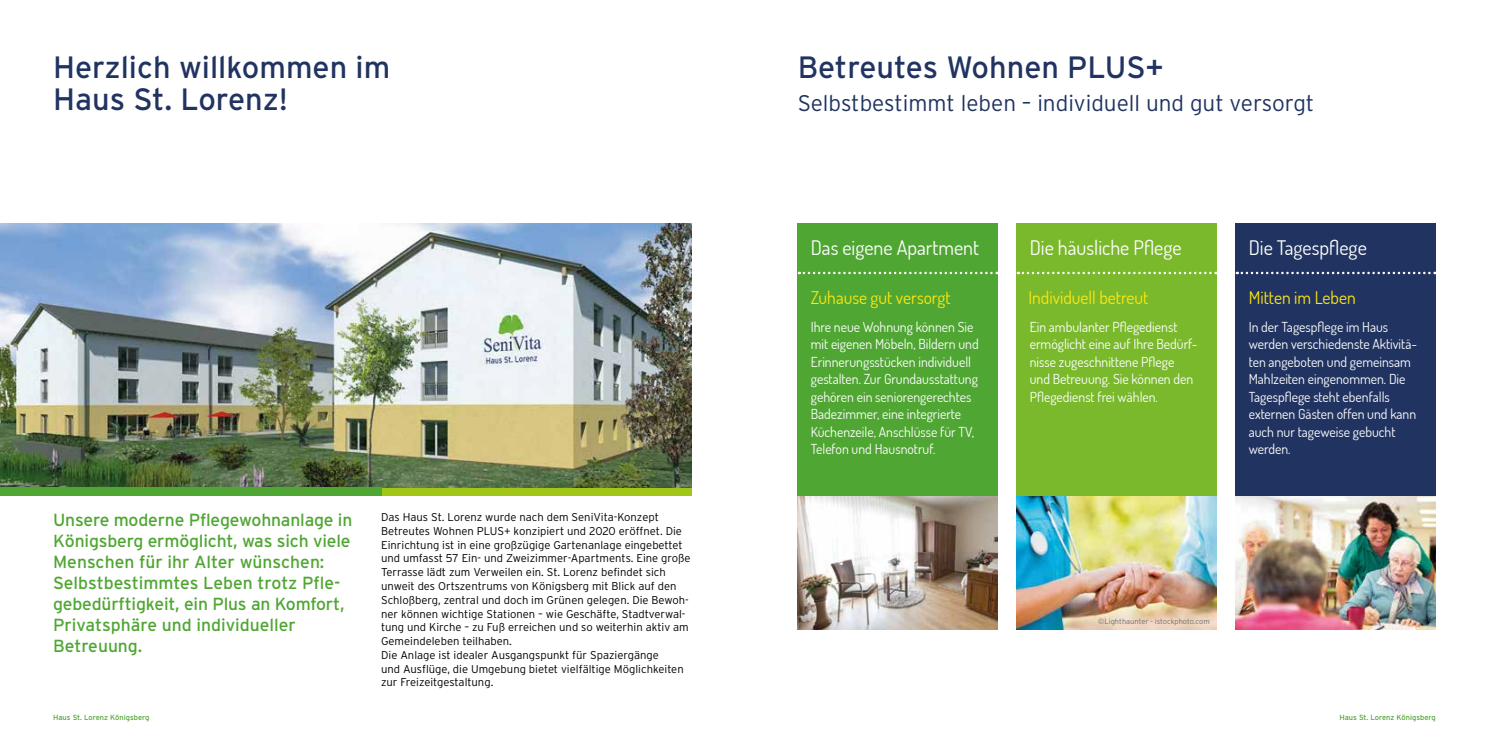
<style>
.page{position:relative;width:1489px;height:745px;background:#fff}
.page>*{position:absolute;margin:0;border:0;box-sizing:border-box;transform-origin:0 0}
.t1{font:30.75px/32.5px "Interstate";color:#213461}
.t2{font:300 22.5px "Interstate";color:#213461}
.t3{font:20px "Dosis";color:#fff}
.t4{font:17.5px/21px "Interstate";letter-spacing:-.01em;color:#4fa632}
.t5{font:17.5px "Dosis";color:#ffe70f}
.t6{font:13.75px/17.5px "Dosis";color:#fff}
.t7{font:300 11.25px/13.8px "Interstate";color:#000}
.t8{font:7.5px "Interstate";color:#4fa632}
.t9{font:300 7.5px "Interstate";color:#706f6f}
</style>
<div class="page">
<div style="left:381px;top:487px;width:310px;height:9px;background:#a2c617"></div>
<img style="left:0;top:223px;width:691px;height:264px">
<div style="left:0;top:487px;width:381px;height:9px;background:#4fa632"></div>
<div style="left:797px;top:223px;width:200px;height:273px;background:#4fa632"></div>
<div style="left:1016px;top:223px;width:200px;height:273px;background:#7ab92c"></div>
<div style="left:1235px;top:223px;width:200px;height:273px;background:#213461"></div>
<svg style="left:798px;top:271px;width:199px;height:3px"></svg>
<svg style="left:1017px;top:271px;width:199px;height:3px"></svg>
<svg style="left:1236px;top:271px;width:199px;height:3px"></svg>
<img style="left:1235px;top:496px;width:200px;height:133px">
<img style="left:1016px;top:496px;width:200px;height:133px">
<img style="left:797px;top:496px;width:200px;height:133px">
<h1 class="t1" style="left:53px;top:50px;width:338px">Herzlich willkommen im<br>Haus St. Lorenz!</h1>
<h3 class="t4" style="left:53px;top:509px;width:301px">Unsere moderne Pflegewohnanlage in<br>Königsberg ermöglicht, was sich viele<br>Menschen für ihr Alter wünschen:<br>Selbstbestimmtes Leben trotz Pfle&shy;gebedürftigkeit, ein Plus an Komfort,<br>Privatsphäre und individueller<br>Betreuung.</h3>
<p class="t7" style="left:381px;top:510px;width:311px">Das Haus St. Lorenz wurde nach dem SeniVita-Konzept Betreutes Wohnen PLUS+ konzipiert und 2020 eröffnet. Die Einrichtung ist in eine großzügige Gartenanlage eingebettet und umfasst 57 Ein- und Zweizimmer-Apartments. Eine große Terrasse lädt zum Verweilen ein. St. Lorenz befindet sich unweit des Ortszentrums von Königsberg mit Blick auf den Schloßberg, zentral und doch im Grünen gelegen. Die Bewoh&shy;ner können wichtige Stationen – wie Geschäfte, Stadtverwal&shy;tung und Kirche – zu Fuß erreichen und so weiterhin aktiv am Gemeindeleben teilhaben.<br>Die Anlage ist idealer Ausgangspunkt für Spaziergänge<br>und Ausflüge, die Umgebung bietet vielfältige Möglichkeiten zur Freizeitgestaltung.</p>
<h1 class="t1" style="left:797px;top:50px;width:368px">Betreutes Wohnen PLUS+</h1>
<h2 class="t2" style="left:797px;top:90px;width:518px">Selbstbestimmt leben – individuell und gut versorgt</h2>
<h3 class="t3" style="left:810px;top:234px;width:170px">Das eigene Apartment</h3>
<h3 class="t3" style="left:1029px;top:234px;width:153px">Die häusliche Pflege</h3>
<h3 class="t3" style="left:1248px;top:234px;width:120px">Die Tagespflege</h3>
<h3 class="t5" style="left:810px;top:286px;width:141px">Zuhause gut versorgt</h3>
<h3 class="t5" style="left:1028px;top:286px;width:121px">Individuell betreut</h3>
<h3 class="t5" style="left:1248px;top:286px;width:108px">Mitten im Leben</h3>
<p class="t6" style="left:810px;top:317px;width:169px">Ihre neue Wohnung können Sie mit eigenen Möbeln, Bildern und<br>Erinnerungsstücken individuell gestalten. Zur Grundausstattung gehören ein seniorengerechtes<br>Badezimmer, eine integrierte<br>Küchenzeile, Anschlüsse für TV,<br>Telefon und Hausnotruf.</p>
<p class="t6" style="left:1029px;top:317px;width:169px">Ein ambulanter Pflegedienst ermöglicht eine auf Ihre Bedürf&shy;nisse zugeschnittene Pflege und Betreuung. Sie können den<br>Pflegedienst frei wählen.</p>
<p class="t6" style="left:1248px;top:317px;width:170px">In der Tagespflege im Haus werden verschiedenste Aktivitä&shy;ten angeboten und gemeinsam<br>Mahlzeiten eingenommen. Die<br>Tagespflege steht ebenfalls externen Gästen offen und kann auch nur tageweise gebucht werden.</p>
<p class="t9" style="left:1098px;top:617px;width:113px">©Lighthaunter - istockphoto.com</p>
<p class="t8" style="left:53px;top:713px;width:98px">Haus St. Lorenz Königsberg</p>
<p class="t8" style="left:1339px;top:713px;width:98px">Haus St. Lorenz Königsberg</p>
</div>
